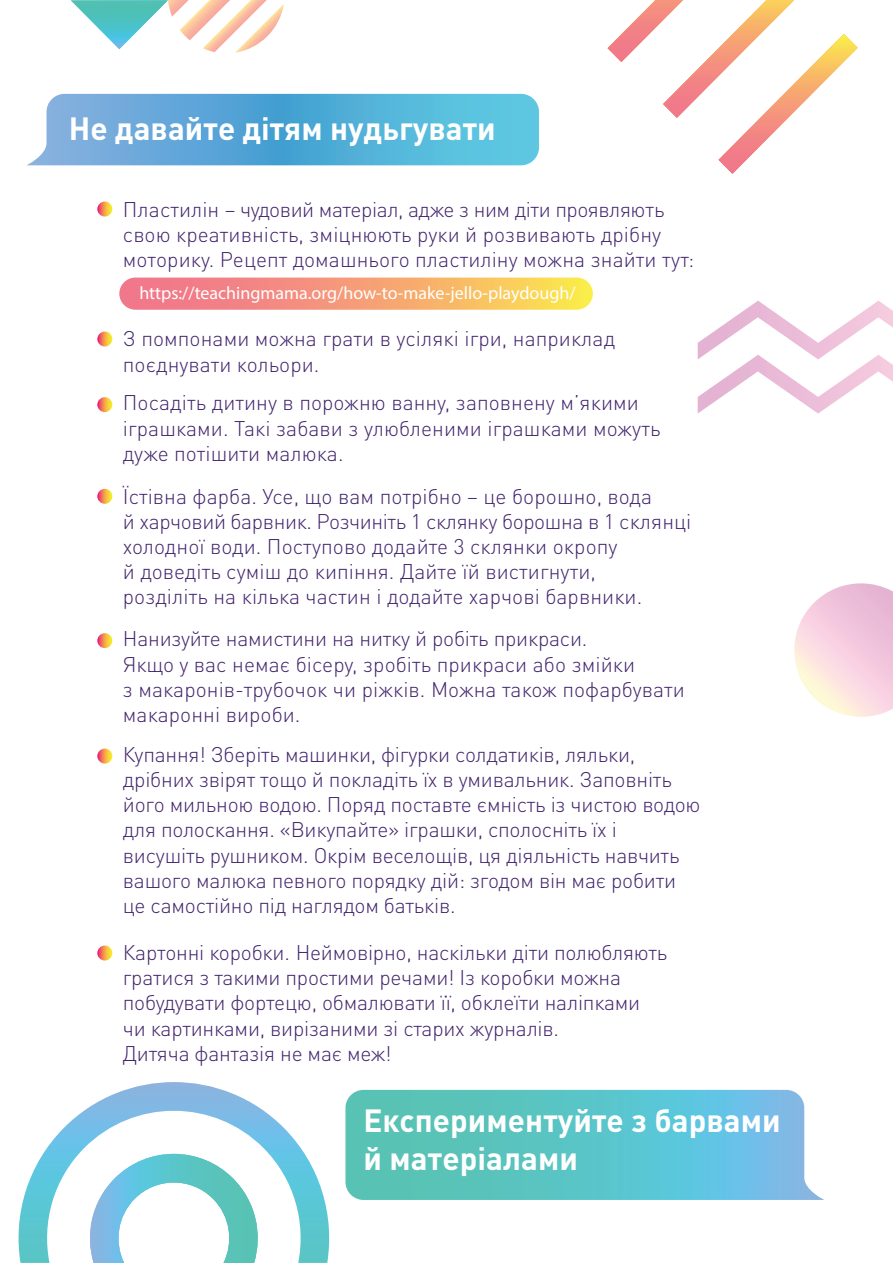
<style>
.page{position:relative;width:893px;height:1263px;background:#fff}
.page>*{position:absolute;margin:0;border:0;box-sizing:border-box;transform-origin:0 0}
.t1{font:700 31.8px/37.8px "DIN Pro";letter-spacing:.005em;color:#fff}
.t2{font:300 21px/25.2px "DIN Pro";letter-spacing:-.01em;color:#42246c}
.t3{font:18px "Myriad Pro";color:#fff}
</style>
<div class="page">
<svg style="left:27px;top:94px;width:512px;height:71px;background:#63b2db"></svg>
<svg style="left:698px;top:301px;width:195px;height:113px"></svg>
<svg style="left:794px;top:583px;width:99px;height:134px"></svg>
<svg style="left:18px;top:1082px;width:312px;height:181px"></svg>
<svg style="left:607px;top:0;width:251px;height:174px"></svg>
<svg style="left:97px;top:202px;width:15px;height:15px"></svg>
<svg style="left:97px;top:332px;width:15px;height:14px"></svg>
<svg style="left:97px;top:397px;width:15px;height:15px"></svg>
<svg style="left:97px;top:489px;width:15px;height:15px"></svg>
<svg style="left:97px;top:633px;width:15px;height:15px"></svg>
<svg style="left:97px;top:748px;width:15px;height:15px"></svg>
<svg style="left:97px;top:945px;width:15px;height:15px"></svg>
<div style="left:119px;top:278px;width:474px;height:32px;background:linear-gradient(to right,#f06895,#fbe052);border-radius:16px"></div>
<svg style="left:345px;top:1090px;width:479px;height:110px;background:#65c5cd"></svg>
<svg style="left:71px;top:0;width:213px;height:53px"></svg>
<h1 class="t1" style="left:69px;top:106px;width:428px">Не давайте дітям нудьгувати</h1>
<p class="t2" style="left:123px;top:194px;width:573px">Пластилін – чудовий матеріал, адже з ним діти проявляють свою креативність, зміцнюють руки й розвивають дрібну моторику. Рецепт домашнього пластиліну можна знайти тут:</p>
<p class="t3" style="left:139px;top:282px;width:438px">https://teachingmama.org/how-to-make-jello-playdough/</p>
<p class="t2" style="left:123px;top:324px;width:494px">З помпонами можна грати в усілякі ігри, наприклад поєднувати кольори.</p>
<p class="t2" style="left:123px;top:388px;width:539px">Посадіть дитину в порожню ванну, заповнену м’якими іграшками. Такі забави з улюбленими іграшками можуть дуже потішити малюка.</p>
<p class="t2" style="left:123px;top:481px;width:570px">Їстівна фарба. Усе, що вам потрібно – це борошно, вода<br>й харчовий барвник. Розчиніть 1 склянку борошна в 1 склянці холодної води. Поступово додайте 3 склянки окропу<br>й доведіть суміш до кипіння. Дайте їй вистигнути,<br>розділіть на кілька частин і додайте харчові барвники.</p>
<p class="t2" style="left:123px;top:624px;width:563px">Нанизуйте намистини на нитку й робіть прикраси.<br>Якщо у вас немає бісеру, зробіть прикраси або змійки<br>з макаронів-трубочок чи ріжків. Можна також пофарбувати макаронні вироби.</p>
<p class="t2" style="left:123px;top:740px;width:579px">Купання! Зберіть машинки, фігурки солдатиків, ляльки, дрібних звірят тощо й покладіть їх в умивальник. Заповніть його мильною водою. Поряд поставте ємність із чистою водою для полоскання. «Викупайте» іграшки, сполосніть їх і висушіть рушником. Окрім веселощів, ця діяльність навчить вашого малюка певного порядку дій: згодом він має робити це самостійно під наглядом батьків.</p>
<p class="t2" style="left:123px;top:938px;width:546px">Картонні коробки. Неймовірно, наскільки діти полюбляють гратися з такими простими речами! Із коробки можна побудувати фортецю, обмалювати її, обклеїти наліпками чи картинками, вирізаними зі старих журналів.<br>Дитяча фантазія не має меж!</p>
<h1 class="t1" style="left:363px;top:1098px;width:419px">Експериментуйте з барвами й матеріалами</h1>
</div>
